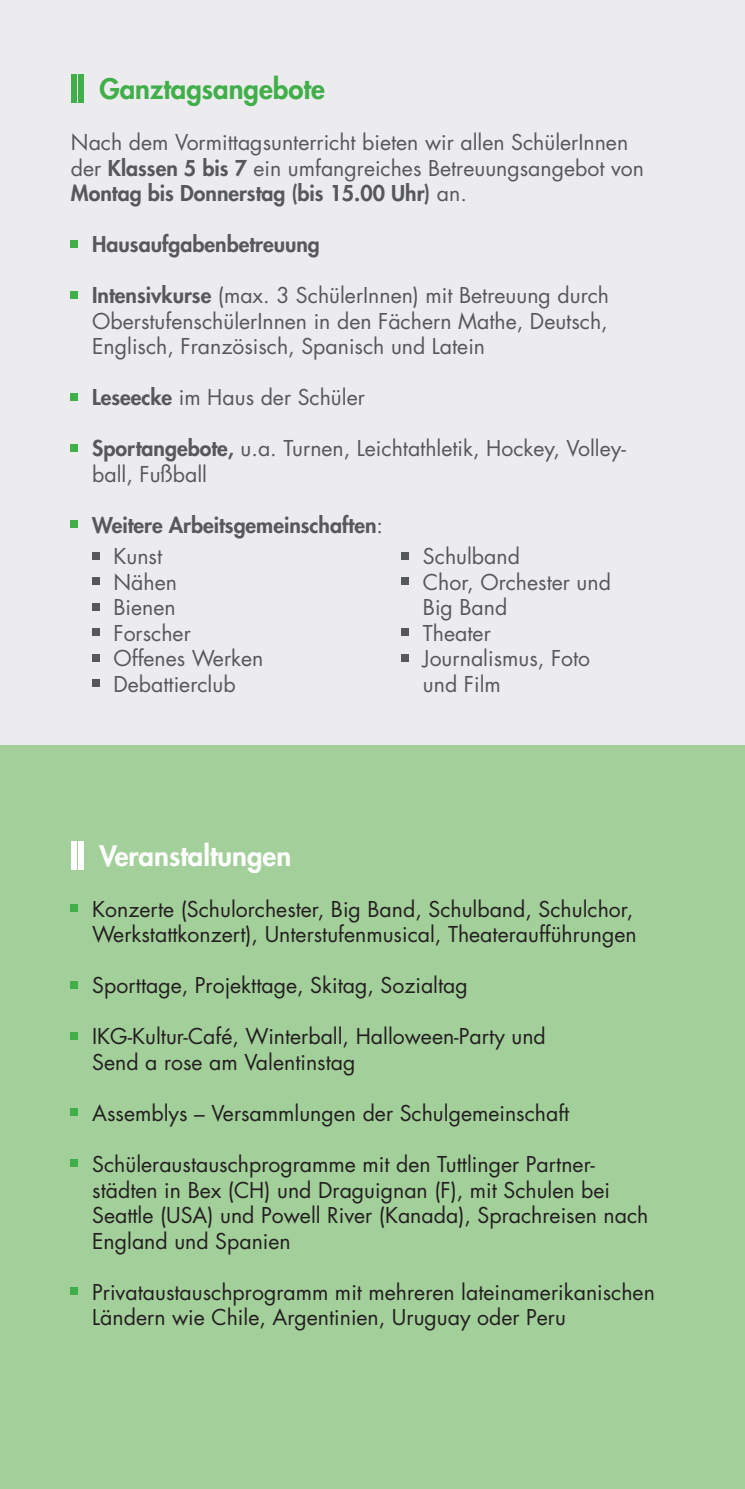
<style>
.page{position:relative;width:745px;height:1489px;background:#fff}
.page>*{position:absolute;margin:0;border:0;box-sizing:border-box;transform-origin:0 0}
.t1{font:800 27.5px "Futura Std";color:#40ae49}
.t2{font:800 27.5px "Futura Std";color:#fff}
.t3{font:21.25px/25.5px "Futura Std";color:#231f20}
.t4{font:21.25px/25.5px "Futura Std";color:#57585a}
.t5{font:800 21.25px/31.2px "Futura Std";color:#57585a}
.s1{font-weight:800}
.s2{font-weight:400}
</style>
<div class="page">
<div style="left:0;top:744px;width:744px;height:744px;background:#a3cf9a"></div>
<div style="left:0;top:0;width:744px;height:744px;background:#ececee"></div>
<div style="left:71px;top:75px;width:5px;height:28px;background:#40ae49"></div>
<div style="left:78px;top:75px;width:5px;height:28px;background:#40ae49"></div>
<div style="left:71px;top:240px;width:7px;height:7px;background:#40ae49"></div>
<div style="left:71px;top:291px;width:7px;height:7px;background:#40ae49"></div>
<div style="left:71px;top:393px;width:7px;height:7px;background:#40ae49"></div>
<div style="left:71px;top:444px;width:7px;height:7px;background:#40ae49"></div>
<div style="left:71px;top:521px;width:7px;height:7px;background:#40ae49"></div>
<div style="left:92px;top:552px;width:7px;height:7px;background:#57585a"></div>
<div style="left:92px;top:577px;width:7px;height:7px;background:#57585a"></div>
<div style="left:92px;top:603px;width:7px;height:7px;background:#57585a"></div>
<div style="left:92px;top:628px;width:7px;height:7px;background:#57585a"></div>
<div style="left:92px;top:654px;width:7px;height:7px;background:#57585a"></div>
<div style="left:92px;top:679px;width:7px;height:7px;background:#57585a"></div>
<div style="left:401px;top:552px;width:7px;height:7px;background:#57585a"></div>
<div style="left:401px;top:577px;width:7px;height:7px;background:#57585a"></div>
<div style="left:401px;top:628px;width:7px;height:7px;background:#57585a"></div>
<div style="left:401px;top:654px;width:7px;height:7px;background:#57585a"></div>
<div style="left:71px;top:841px;width:5px;height:28px;background:#fff"></div>
<div style="left:78px;top:841px;width:5px;height:28px;background:#fff"></div>
<div style="left:71px;top:904px;width:7px;height:7px;background:#40ae49"></div>
<div style="left:71px;top:981px;width:7px;height:7px;background:#40ae49"></div>
<div style="left:71px;top:1032px;width:7px;height:7px;background:#40ae49"></div>
<div style="left:71px;top:1108px;width:7px;height:7px;background:#40ae49"></div>
<div style="left:71px;top:1159px;width:7px;height:7px;background:#40ae49"></div>
<div style="left:71px;top:1287px;width:7px;height:7px;background:#40ae49"></div>
<p class="t1" style="left:99px;top:72px;width:227px">Ganztagsangebote</p>
<p class="t4" style="left:71px;top:130px;width:574px">Nach dem Vormittagsunterricht bieten wir allen SchülerInnen der <span class="s1">Klassen 5 bis 7</span> ein umfangreiches Betreuungsangebot von<br><span class="s1">Montag bis Donnerstag (bis 15.00 Uhr)</span> an.</p>
<p class="t5" style="left:92px;top:229px;width:229px">Hausaufgabenbetreuung</p>
<p class="t4" style="left:92px;top:283px;width:518px;text-align:justify"><span class="s1">Intensivkurse</span> (max. 3 SchülerInnen) mit Betreuung durch OberstufenschülerInnen in den Fächern Mathe, Deutsch, Englisch, Französisch, Spanisch und Latein</p>
<p class="t4" style="left:92px;top:385px;width:274px"><span class="s1">Leseecke</span> im Haus der Schüler</p>
<p class="t4" style="left:92px;top:436px;width:534px"><span class="s1">Sportangebote,</span> u.a. Turnen, Leichtathletik, Hockey, Volley&shy;ball, Fußball</p>
<p class="t5" style="left:113px;top:509px;width:271px;text-indent:-21px">Weitere Arbeitsgemeinschaften<span class="s2">:<br>Kunst</span></p>
<p class="t4" style="left:113px;top:569px;width:151px">Nähen<br>Bienen<br>Forscher<br>Offenes Werken<br>Debattierclub</p>
<p class="t4" style="left:422px;top:544px;width:189px">Schulband<br>Chor, Orchester und<br>Big Band<br>Theater<br>Journalismus, Foto und Film</p>
<p class="t2" style="left:99px;top:838px;width:193px">Veranstaltungen</p>
<p class="t3" style="left:92px;top:896px;width:545px">Konzerte (Schulorchester, Big Band, Schulband, Schulchor,<br>Werkstattkonzert), Unterstufenmusical, Theateraufführungen</p>
<p class="t3" style="left:92px;top:973px;width:377px">Sporttage, Projekttage, Skitag, Sozialtag</p>
<p class="t3" style="left:92px;top:1024px;width:455px">IKG-Kultur-Café, Winterball, Halloween-Party und<br>Send a rose am Valentinstag</p>
<p class="t3" style="left:92px;top:1100px;width:478px">Assemblys – Versammlungen der Schulgemeinschaft</p>
<p class="t3" style="left:92px;top:1151px;width:557px">Schüleraustauschprogramme mit den Tuttlinger Partner&shy;städten in Bex (CH) und Draguignan (F), mit Schulen bei Seattle (USA) und Powell River (Kanada), Sprachreisen nach England und Spanien</p>
<p class="t3" style="left:92px;top:1279px;width:564px">Privataustauschprogramm mit mehreren lateinamerikanischen<br>Ländern wie Chile, Argentinien, Uruguay oder Peru</p>
</div>
